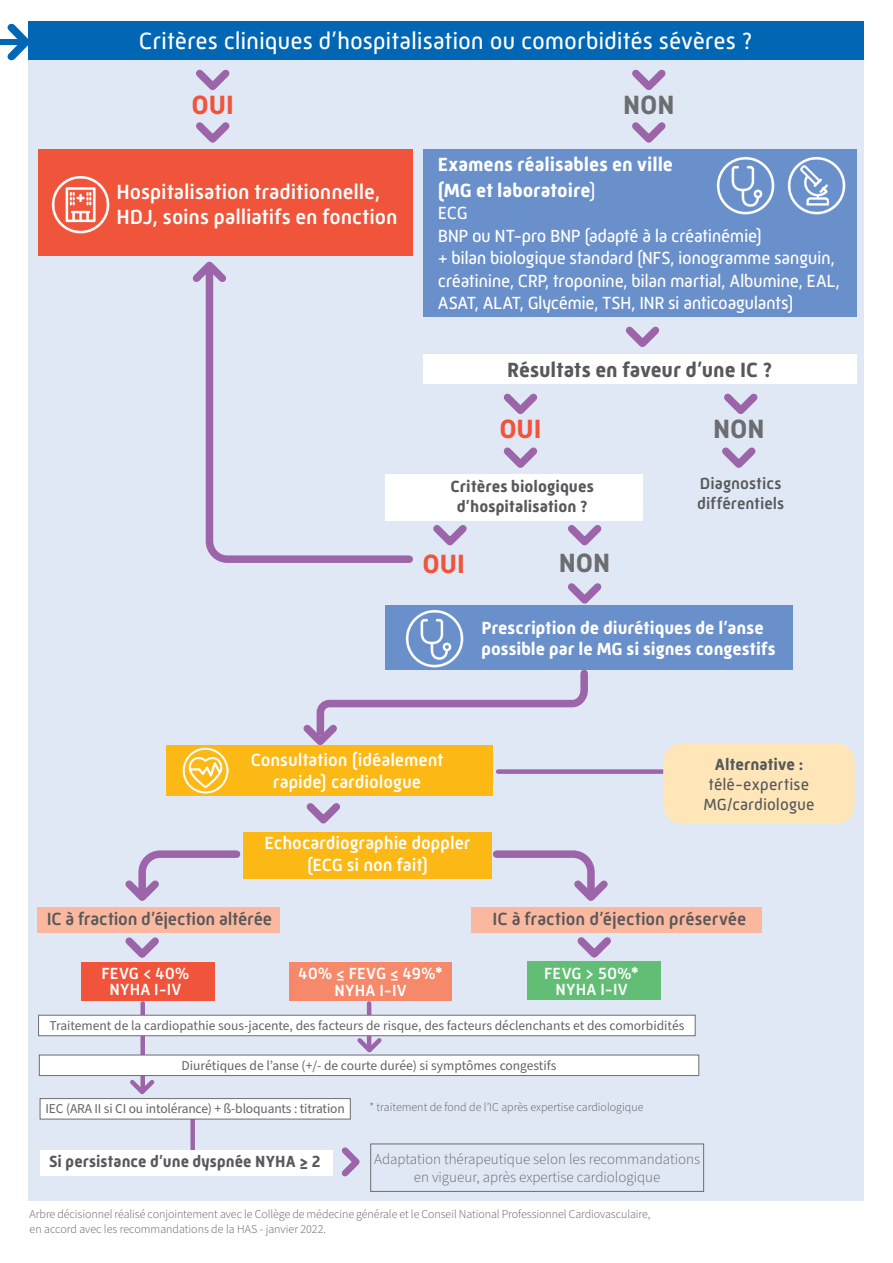
<style>
.page{position:relative;width:893px;height:1263px;background:#fff}
.page>*{position:absolute;margin:0;border:0;box-sizing:border-box;transform-origin:0 0}
.t1{font:700 27px "Mic 32 New";color:#f0543a}
.t2{font:700 27px "Mic 32 New";letter-spacing:-.005em;color:#6c6d70}
.t3{font:24px "Mic 32 New";letter-spacing:-.005em;color:#fff}
.t4{font:500 21px/25.2px "Mic 32 New";color:#fff}
.t5{font:700 21px "Mic 32 New";color:#57585a}
.t6{font:700 19.5px/25.5px "Mic 32 New";color:#fff}
.t7{font:18px/22.5px "Mic 32 New";letter-spacing:-.02em;color:#fff}
.t8{font:500 18px/21.6px "Mic 32 New";color:#fff;text-align:center}
.t9{font:700 18px/21px "Mic 32 New";color:#fff}
.t10{font:500 18px "Mic 32 New";letter-spacing:-.005em;color:#57585a}
.t11{font:700 16.5px/19.8px "Mic 32 New";letter-spacing:.005em;color:#57585a;text-align:center}
.t12{font:500 16.5px/16.5px "Mic 32 New";letter-spacing:.01em;color:#fff;text-align:center}
.t13{font:16.5px/19.8px "Mic 32 New";letter-spacing:.005em;color:#57585a;text-align:center}
.t14{font:500 16.5px/19.8px "Mic 32 New";letter-spacing:.005em;color:#57585a}
.t15{font:300 15px/18px "Source Sans Pro";color:#636366;text-align:center}
.t16{font:13.5px "Source Sans Pro";color:#636366}
.t17{font:300 12px/14.4px "Source Sans Pro";letter-spacing:-.005em;color:#57585a}
.s1{font-weight:400}
</style>
<div class="page">
<div style="left:28px;top:21px;width:835px;height:1180px;background:#e1e8f5"></div>
<div style="left:498px;top:769px;width:181px;height:5px;background:#9c64a9"></div>
<div style="left:190px;top:1105px;width:5px;height:54px;background:#9c64a9"></div>
<div style="left:140px;top:1003px;width:5px;height:84px;background:#9c64a9"></div>
<hr style="left:367px;top:1003px;width:4px;height:44px;background:#9c64a9">
<div style="left:38px;top:149px;width:374px;height:107px;background:#f0543a"></div>
<div style="left:423px;top:149px;width:433px;height:168px;background:#6990ca"></div>
<svg style="left:491px;top:847px;width:117px;height:54px"></svg>
<svg style="left:503px;top:447px;width:34px;height:21px"></svg>
<svg style="left:503px;top:393px;width:34px;height:21px"></svg>
<svg style="left:724px;top:393px;width:34px;height:21px"></svg>
<svg style="left:722px;top:447px;width:34px;height:21px"></svg>
<svg style="left:205px;top:289px;width:212px;height:274px"></svg>
<svg style="left:192px;top:261px;width:34px;height:28px"></svg>
<svg style="left:303px;top:670px;width:285px;height:75px"></svg>
<div style="left:370px;top:1143px;width:334px;height:49px;border:1px solid #6c6d70"></div>
<div style="left:28px;top:21px;width:835px;height:39px;background:#0166b3"></div>
<div style="left:166px;top:745px;width:327px;height:50px;background:#fcb814"></div>
<div style="left:423px;top:354px;width:433px;height:30px;background:#fff"></div>
<svg style="left:625px;top:326px;width:35px;height:21px"></svg>
<div style="left:385px;top:474px;width:258px;height:46px;background:#fff"></div>
<svg style="left:632px;top:122px;width:34px;height:21px"></svg>
<svg style="left:632px;top:69px;width:34px;height:21px"></svg>
<svg style="left:196px;top:122px;width:34px;height:21px"></svg>
<svg style="left:196px;top:69px;width:34px;height:21px"></svg>
<svg style="left:568px;top:583px;width:34px;height:21px"></svg>
<svg style="left:561px;top:520px;width:47px;height:26px"></svg>
<svg style="left:426px;top:520px;width:48px;height:26px"></svg>
<svg style="left:306px;top:803px;width:34px;height:21px"></svg>
<div style="left:243px;top:832px;width:248px;height:47px;background:#fcb814"></div>
<svg style="left:125px;top:850px;width:116px;height:51px"></svg>
<div style="left:38px;top:907px;width:242px;height:26px;background:#fab89f"></div>
<div style="left:471px;top:907px;width:291px;height:26px;background:#fab89f"></div>
<div style="left:40px;top:1150px;width:293px;height:26px;background:#fff"></div>
<svg style="left:341px;top:1147px;width:19px;height:30px"></svg>
<div style="left:82px;top:962px;width:133px;height:38px;background:#f0543a"></div>
<div style="left:528px;top:962px;width:133px;height:38px;background:#63be75"></div>
<div style="left:289px;top:962px;width:163px;height:38px;background:#f5896a"></div>
<div style="left:39px;top:1015px;width:656px;height:21px;background:#fff"></div>
<div style="left:38px;top:1015px;width:657px;height:21px;border:1px solid #6c6d70"></div>
<div style="left:39px;top:1055px;width:660px;height:20px;background:#fff"></div>
<div style="left:39px;top:1055px;width:660px;height:21px;border:1px solid #6c6d70"></div>
<div style="left:40px;top:1098px;width:310px;height:21px;background:#fff"></div>
<div style="left:40px;top:1098px;width:311px;height:21px;border:1px solid #6c6d70"></div>
<svg style="left:125px;top:937px;width:34px;height:21px"></svg>
<svg style="left:571px;top:937px;width:47px;height:25px"></svg>
<svg style="left:130px;top:1076px;width:25px;height:19px"></svg>
<svg style="left:353px;top:1034px;width:33px;height:22px"></svg>
<div style="left:663px;top:743px;width:192px;height:80px;background:#fee6b9;border-radius:18px"></div>
<img style="left:51px;top:175px;width:58px;height:58px">
<img style="left:183px;top:748px;width:46px;height:45px">
<img style="left:716px;top:157px;width:58px;height:57px">
<div style="left:385px;top:605px;width:407px;height:65px;background:#6990ca"></div>
<img style="left:405px;top:610px;width:58px;height:58px">
<img style="left:788px;top:157px;width:58px;height:57px">
<svg style="left:0;top:23px;width:28px;height:38px"></svg>
<svg style="left:189px;top:758px;width:33px;height:24px"></svg>
<h2 class="t3" style="left:139px;top:27px;width:615px">Critères cliniques d’hospitalisation ou comorbidités sévères ?</h2>
<h1 class="t1" style="left:192px;top:89px;width:44px">OUI</h1>
<h1 class="t2" style="left:623px;top:89px;width:53px">NON</h1>
<h3 class="t4" style="left:116px;top:179px;width:283px">Hospitalisation traditionnelle,<br>HDJ, soins palliatifs en fonction</h3>
<h3 class="t6" style="left:438px;top:152px;width:237px">Examens réalisables en ville (MG et laboratoire<span class="s1">)</span></h3>
<h3 class="t7" style="left:438px;top:202px;width:404px">ECG<br>BNP ou NT-pro BNP (adapté à la créatinémie)<br>+ bilan biologique standard (NFS, ionogramme sanguin, créatinine, CRP, troponine, bilan martial, Albumine, EAL, ASAT, ALAT, Glycémie, TSH, INR si anticoagulants)</h3>
<h3 class="t5" style="left:507px;top:358px;width:267px">Résultats en faveur d’une IC ?</h3>
<h1 class="t1" style="left:499px;top:413px;width:44px">OUI</h1>
<h1 class="t2" style="left:713px;top:413px;width:53px">NON</h1>
<h3 class="t11" style="left:450px;top:477px;width:145px">Critères biologiques d’hospitalisation ?</h3>
<h3 class="t14" style="left:697px;top:473px;width:89px">Diagnostics différentiels</h3>
<h1 class="t1" style="left:423px;top:548px;width:44px">OUI</h1>
<h1 class="t2" style="left:559px;top:548px;width:53px">NON</h1>
<h3 class="t9" style="left:481px;top:618px;width:296px">Prescription de diurétiques de l’anse possible par le MG si signes congestifs</h3>
<h3 class="t8" style="left:251px;top:749px;width:194px">Consultation (idéalement rapide) cardiologue</h3>
<h3 class="t11" style="left:715px;top:755px;width:90px">Alternative :</h3>
<h3 class="t13" style="left:703px;top:774px;width:113px">télé-expertise<br>MG/cardiologue</h3>
<h3 class="t8" style="left:265px;top:832px;width:207px">Echocardiographie doppler (ECG si non fait)</h3>
<h3 class="t10" style="left:47px;top:909px;width:227px">IC à fraction d’éjection altérée</h3>
<h3 class="t10" style="left:492px;top:909px;width:255px">IC à fraction d’éjection préservée</h3>
<h3 class="t12" style="left:102px;top:965px;width:89px">FEVG &lt; 40%<br>NYHA I-IV</h3>
<h3 class="t12" style="left:544px;top:965px;width:96px">FEVG &gt; 50%*<br>NYHA I-IV</h3>
<h3 class="t12" style="left:298px;top:965px;width:146px">40% ≤ FEVG ≤ 49%*<br>NYHA I-IV</h3>
<p class="t16" style="left:49px;top:1016px;width:636px">Traitement de la cardiopathie sous-jacente, des facteurs de risque, des facteurs déclenchants et des comorbidités</p>
<p class="t16" style="left:182px;top:1056px;width:376px">Diurétiques de l’anse (+/- de courte durée) si symptômes congestifs</p>
<p class="t16" style="left:46px;top:1100px;width:301px">IEC (ARA II si CI ou intolérance) + ß-bloquants : titration</p>
<p class="t17" style="left:369px;top:1100px;width:275px">* traitement de fond de l’IC après expertise cardiologique</p>
<p class="t15" style="left:374px;top:1150px;width:327px">Adaptation thérapeutique selon les recommandations en vigueur, après expertise cardiologique</p>
<p class="t17" style="left:30px;top:1207px;width:622px">Arbre décisionnel réalisé conjointement avec le Collège de médecine générale et le Conseil National Professionnel Cardiovasculaire, en accord avec les recommandations de la HAS - janvier 2022.</p>
<h3 class="t11" style="left:49px;top:1152px;width:273px">Si persistance d’une dyspnée NYHA ≥ 2</h3>
</div>
